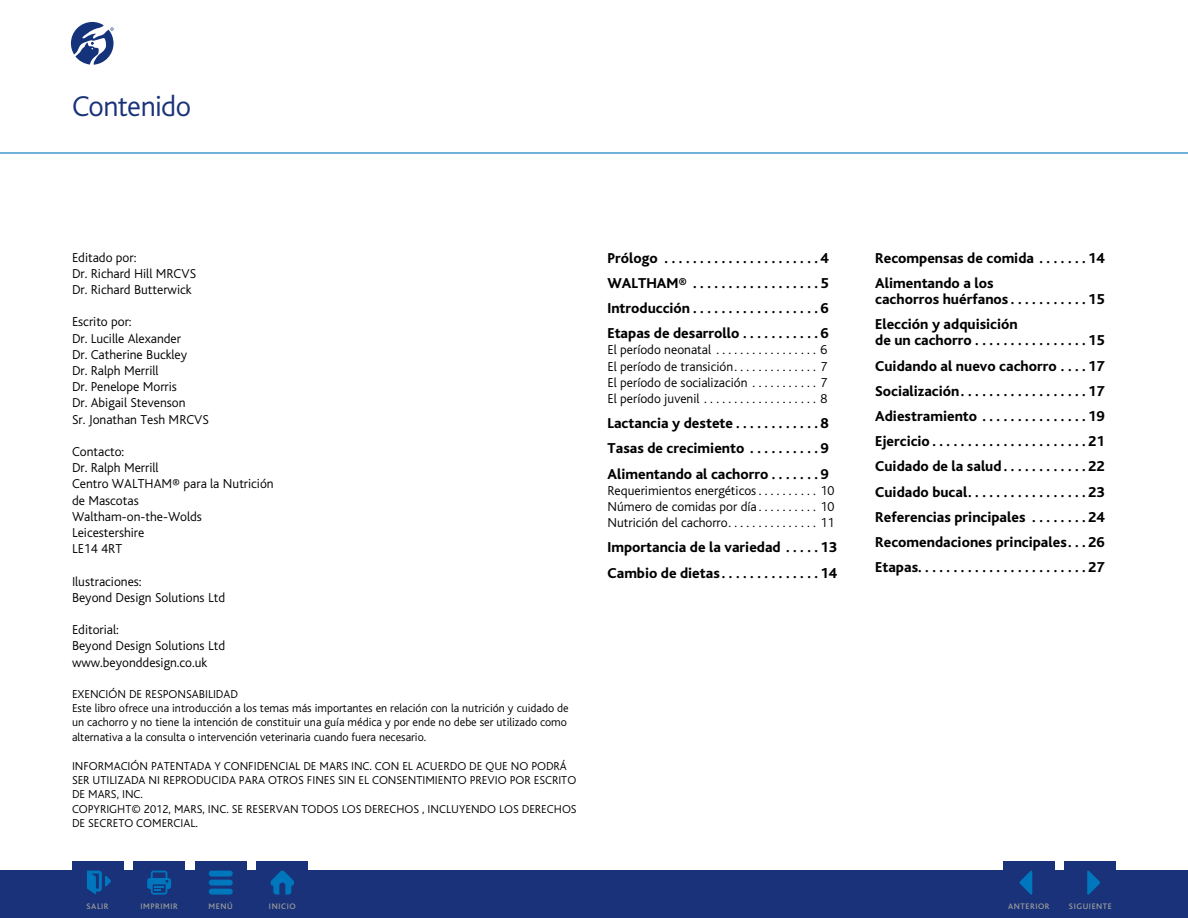
<style>
.page{position:relative;width:1188px;height:918px;background:#fff}
.page>*{position:absolute;margin:0;border:0;box-sizing:border-box;transform-origin:0 0}
.t1{font:300 30px "Bliss";letter-spacing:-.025em;color:#193279}
.t2{font:800 15px/25.2px "Bliss";color:#000;text-align:justify}
.t3{font:300 13.5px/16.2px "Bliss";color:#000}
.t4{font:300 12px/14.4px "Bliss";color:#000}
.t5{font:500 8.4px "Bliss";letter-spacing:.07em;color:#9d9d9c}
</style>
<div class="page">
<div style="left:0;top:870px;width:1187px;height:48px;background:#193279"></div>
<div style="left:72px;top:861px;width:51px;height:33px;background:#193279"></div>
<div style="left:195px;top:861px;width:51px;height:33px;background:#193279"></div>
<div style="left:134px;top:861px;width:51px;height:33px;background:#193279"></div>
<div style="left:257px;top:861px;width:51px;height:33px;background:#193279"></div>
<svg style="left:147px;top:871px;width:24px;height:24px"></svg>
<svg style="left:87px;top:871px;width:24px;height:24px"></svg>
<svg style="left:209px;top:871px;width:24px;height:24px"></svg>
<div style="left:1003px;top:861px;width:51px;height:33px;background:#193279"></div>
<div style="left:1065px;top:861px;width:51px;height:33px;background:#193279"></div>
<svg style="left:1087px;top:870px;width:13px;height:25px"></svg>
<svg style="left:1019px;top:870px;width:13px;height:25px"></svg>
<svg style="left:271px;top:871px;width:23px;height:24px"></svg>
<svg style="left:71px;top:22px;width:43px;height:43px"></svg>
<hr style="left:0;top:152px;width:1188px;height:2px;background:#0076bd">
<h1 class="t1" style="left:72px;top:90px;width:121px">Contenido</h1>
<p class="t3" style="left:72px;top:249px;width:126px">Editado por:<br>Dr. Richard Hill MRCVS<br>Dr. Richard Butterwick</p>
<p class="t3" style="left:72px;top:314px;width:139px">Escrito por:<br>Dr. Lucille Alexander<br>Dr. Catherine Buckley<br>Dr. Ralph Merrill<br>Dr. Penelope Morris<br>Dr. Abigail Stevenson<br>Sr. Jonathan Tesh MRCVS</p>
<p class="t3" style="left:72px;top:444px;width:203px">Contacto:<br>Dr. Ralph Merrill<br>Centro WALTHAM® para la Nutrición de Mascotas<br>Waltham-on-the-Wolds<br>Leicestershire<br>LE14 4RT</p>
<p class="t3" style="left:72px;top:573px;width:155px">Ilustraciones:<br>Beyond Design Solutions Ltd</p>
<p class="t3" style="left:72px;top:622px;width:155px">Editorial:<br>Beyond Design Solutions Ltd www.beyonddesign.co.uk</p>
<p class="t4" style="left:72px;top:687px;width:498px">EXENCIÓN DE RESPONSABILIDAD<br>Este libro ofrece una introducción a los temas más importantes en relación con la nutrición y cuidado de un cachorro y no tiene la intención de constituir una guía médica y por ende no debe ser utilizado como alternativa a la consulta o intervención veterinaria cuando fuera necesario.</p>
<p class="t4" style="left:72px;top:759px;width:506px">INFORMACIÓN PATENTADA Y CONFIDENCIAL DE MARS INC. CON EL ACUERDO DE QUE NO PODRÁ SER UTILIZADA NI REPRODUCIDA PARA OTROS FINES SIN EL CONSENTIMIENTO PREVIO POR ESCRITO DE MARS, INC.<br>COPYRIGHT© 2012, MARS, INC. SE RESERVAN TODOS LOS DERECHOS , INCLUYENDO LOS DERECHOS DE SECRETO COMERCIAL.</p>
<p class="t2" style="left:608px;top:245px;width:223px">Prólogo . . . . . . . . . . . . . . . . . . . . . 4<br>WALTHAM® . . . . . . . . . . . . . . . . . 5<br>Introducción . . . . . . . . . . . . . . . . . 6<br>Etapas de desarrollo . . . . . . . . . . 6</p>
<p class="t3" style="left:608px;top:342px;width:110px">El período neonatal..................</p>
<p class="t3" style="left:821px;top:342px;width:8px">6</p>
<p class="t3" style="left:608px;top:358px;width:130px">El período de transición...............</p>
<p class="t3" style="left:821px;top:358px;width:8px">7</p>
<p class="t3" style="left:608px;top:375px;width:146px">El período de socialización............</p>
<p class="t3" style="left:821px;top:375px;width:8px">7</p>
<p class="t3" style="left:608px;top:391px;width:98px">El período juvenil....................</p>
<p class="t3" style="left:821px;top:391px;width:8px">8</p>
<p class="t2" style="left:608px;top:411px;width:223px">Lactancia y destete . . . . . . . . . . . 8<br>Tasas de crecimiento . . . . . . . . . 9<br>Alimentando al cachorro . . . . . . 9</p>
<p class="t3" style="left:608px;top:483px;width:153px">Requerimientos energéticos...........</p>
<p class="t3" style="left:821px;top:483px;width:15px">10</p>
<p class="t3" style="left:608px;top:499px;width:154px">Número de comidas por día...........</p>
<p class="t3" style="left:821px;top:499px;width:15px">10</p>
<p class="t3" style="left:608px;top:515px;width:125px">Nutrición del cachorro................</p>
<p class="t3" style="left:821px;top:515px;width:15px">11</p>
<p class="t2" style="left:608px;top:535px;width:231px">Importancia de la variedad . . . . 13<br>Cambio de dietas . . . . . . . . . . . . . 14</p>
<p class="t2" style="left:875px;top:245px;width:231px">Recompensas de comida . . . . . . 14<br>Alimentando a los</p>
<p class="t2" style="left:875px;top:287px;width:231px">cachorros huérfanos . . . . . . . . . . 15<br>Elección y adquisición</p>
<p class="t2" style="left:875px;top:328px;width:231px">de un cachorro . . . . . . . . . . . . . . . 15<br>Cuidando al nuevo cachorro . . . 17<br>Socialización . . . . . . . . . . . . . . . . . 17<br>Adiestramiento . . . . . . . . . . . . . . 19<br>Ejercicio . . . . . . . . . . . . . . . . . . . . . 21<br>Cuidado de la salud . . . . . . . . . . . 22<br>Cuidado bucal . . . . . . . . . . . . . . . . 23<br>Referencias principales . . . . . . . 24<br>Recomendaciones principales . . 26<br>Etapas........................27</p>
<p class="t5" style="left:87px;top:902px;width:24px">SALIR</p>
<p class="t5" style="left:140px;top:902px;width:39px">IMPRIMIR</p>
<p class="t5" style="left:209px;top:902px;width:26px">MENÚ</p>
<p class="t5" style="left:269px;top:902px;width:28px">INICIO</p>
<p class="t5" style="left:1008px;top:902px;width:43px">ANTERIOR</p>
<p class="t5" style="left:1069px;top:902px;width:44px">SIGUIENTE</p>
</div>
